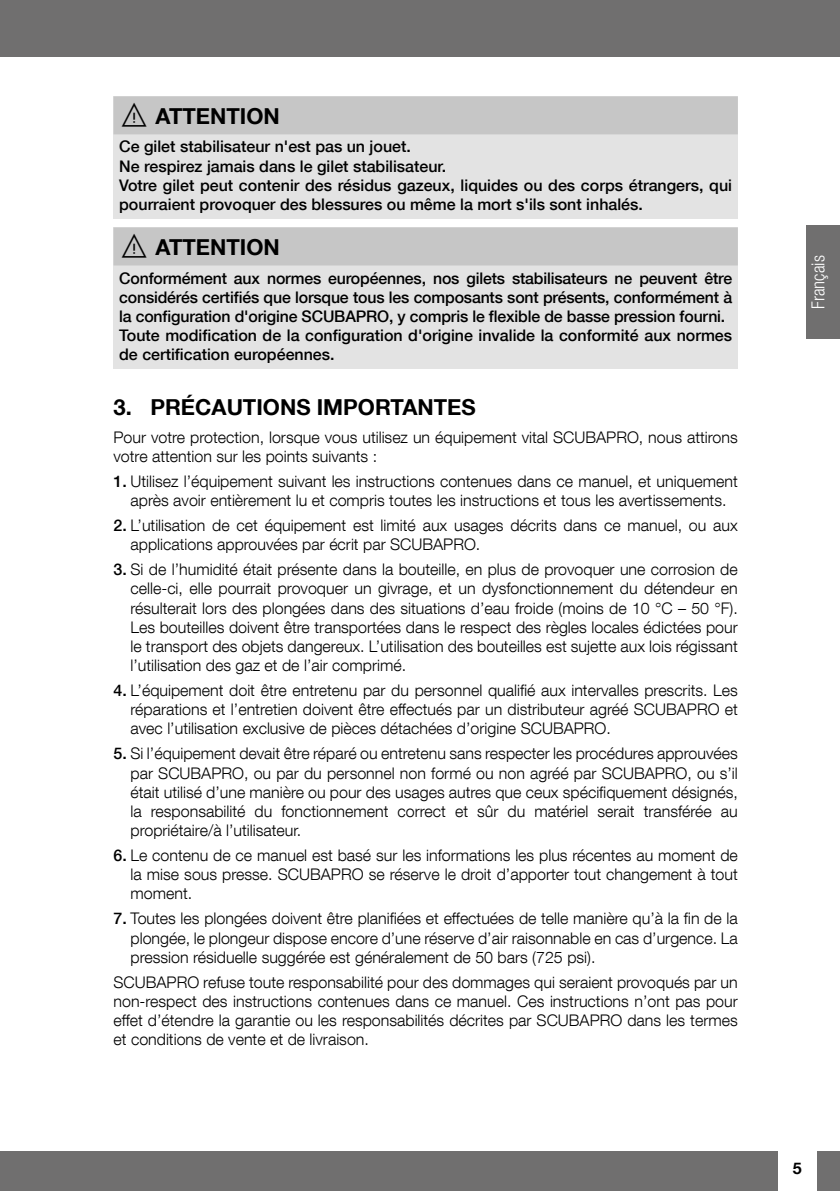
<style>
.page{position:relative;width:840px;height:1191px;background:#fff}
.page>*{position:absolute;margin:0;border:0;box-sizing:border-box;transform-origin:0 0}
.t1{font:700 22px "Helvetica Neue LT Com";color:#000}
.t2{font:300 condensed 18px "Helvetica Neue LT Com";color:#fff}
.t3{font:300 16px/19.2px "Helvetica Neue LT Com";color:#000;text-align:justify}
.t4{font:500 16px/19.2px "Helvetica Neue LT Com";color:#000}
.t5{font:700 16px "Helvetica Neue LT Com";color:#000}
.s1{font-weight:500}
</style>
<div class="page">
<div style="left:0;top:0;width:839px;height:57px;background:#706f6f"></div>
<div style="left:0;top:1151px;width:777px;height:40px;background:#706f6f"></div>
<div style="left:816px;top:1151px;width:23px;height:40px;background:#706f6f"></div>
<div style="left:805px;top:225px;width:34px;height:114px;background:#706f6f"></div>
<div style="left:113px;top:96px;width:624px;height:123px;background:#e3e3e3"></div>
<div style="left:113px;top:96px;width:624px;height:38px;background:#c6c6c6"></div>
<div style="left:113px;top:227px;width:624px;height:142px;background:#e3e3e3"></div>
<div style="left:113px;top:227px;width:624px;height:38px;background:#c6c6c6"></div>
<h1 class="t1" style="left:119px;top:102px;width:162px">⚠ ATTENTION</h1>
<p class="t4" style="left:119px;top:137px;width:614px">Ce gilet stabilisateur n'est pas un jouet.<br>Ne respirez jamais dans le gilet stabilisateur.<br>Votre gilet peut contenir des résidus gazeux, liquides ou des corps étrangers, qui pourraient provoquer des blessures ou même la mort s'ils sont inhalés.</p>
<h1 class="t1" style="left:119px;top:233px;width:162px">⚠ ATTENTION</h1>
<p class="t4" style="left:119px;top:268px;width:614px">Conformément aux normes européennes, nos gilets stabilisateurs ne peuvent être considérés certifiés que lorsque tous les composants sont présents, conformément à la configuration d'origine SCUBAPRO, y compris le flexible de basse pression fourni.<br>Toute modification de la configuration d'origine invalide la conformité aux normes de certification européennes.</p>
<h1 class="t1" style="left:113px;top:393px;width:363px">3. PRÉCAUTIONS IMPORTANTES</h1>
<p class="t3" style="left:113px;top:427px;width:625px">Pour votre protection, lorsque vous utilisez un équipement vital SCUBAPRO, nous attirons votre attention sur les points suivants :</p>
<p class="t3" style="left:113px;top:471px;width:625px;text-align:center"><span class="s1">1.</span> Utilisez l’équipement suivant les instructions contenues dans ce manuel, et uniquement après avoir entièrement lu et compris toutes les instructions et tous les avertissements.</p>
<p class="t3" style="left:130px;top:515px;width:608px;text-indent:-17px"><span class="s1">2.</span> L’utilisation de cet équipement est limité aux usages décrits dans ce manuel, ou aux applications approuvées par écrit par SCUBAPRO.</p>
<p class="t3" style="left:130px;top:559px;width:608px;text-indent:-17px"><span class="s1">3.</span> Si de l’humidité était présente dans la bouteille, en plus de provoquer une corrosion de celle-ci, elle pourrait provoquer un givrage, et un dysfonctionnement du détendeur en résulterait lors des plongées dans des situations d’eau froide (moins de 10 °C – 50 °F).<br>Les bouteilles doivent être transportées dans le respect des règles locales édictées pour le transport des objets dangereux. L’utilisation des bouteilles est sujette aux lois régissant l’utilisation des gaz et de l’air comprimé.</p>
<p class="t3" style="left:130px;top:680px;width:608px;text-indent:-17px"><span class="s1">4.</span> L’équipement doit être entretenu par du personnel qualifié aux intervalles prescrits. Les réparations et l’entretien doivent être effectués par un distributeur agréé SCUBAPRO et avec l’utilisation exclusive de pièces détachées d’origine SCUBAPRO.</p>
<p class="t3" style="left:130px;top:743px;width:608px;text-indent:-17px"><span class="s1">5.</span> Si l’équipement devait être réparé ou entretenu sans respecter les procédures approuvées par SCUBAPRO, ou par du personnel non formé ou non agréé par SCUBAPRO, ou s’il était utilisé d’une manière ou pour des usages autres que ceux spécifiquement désignés, la responsabilité du fonctionnement correct et sûr du matériel serait transférée au propriétaire/à l’utilisateur.</p>
<p class="t3" style="left:130px;top:845px;width:608px;text-indent:-17px"><span class="s1">6.</span> Le contenu de ce manuel est basé sur les informations les plus récentes au moment de la mise sous presse. SCUBAPRO se réserve le droit d’apporter tout changement à tout moment.</p>
<p class="t3" style="left:130px;top:908px;width:608px;text-indent:-17px"><span class="s1">7.</span> Toutes les plongées doivent être planifiées et effectuées de telle manière qu’à la fin de la plongée, le plongeur dispose encore d’une réserve d’air raisonnable en cas d’urgence. La pression résiduelle suggérée est généralement de 50 bars (725 psi).</p>
<p class="t3" style="left:113px;top:972px;width:625px">SCUBAPRO refuse toute responsabilité pour des dommages qui seraient provoqués par un non-respect des instructions contenues dans ce manuel. Ces instructions n’ont pas pour effet d’étendre la garantie ou les responsabilités décrites par SCUBAPRO dans les termes et conditions de vente et de livraison.</p>
<p class="t2" style="left:807px;top:309px;width:55px;rotate:-90deg">Français</p>
<p class="t5" style="left:792px;top:1158px;width:10px">5</p>
</div>
